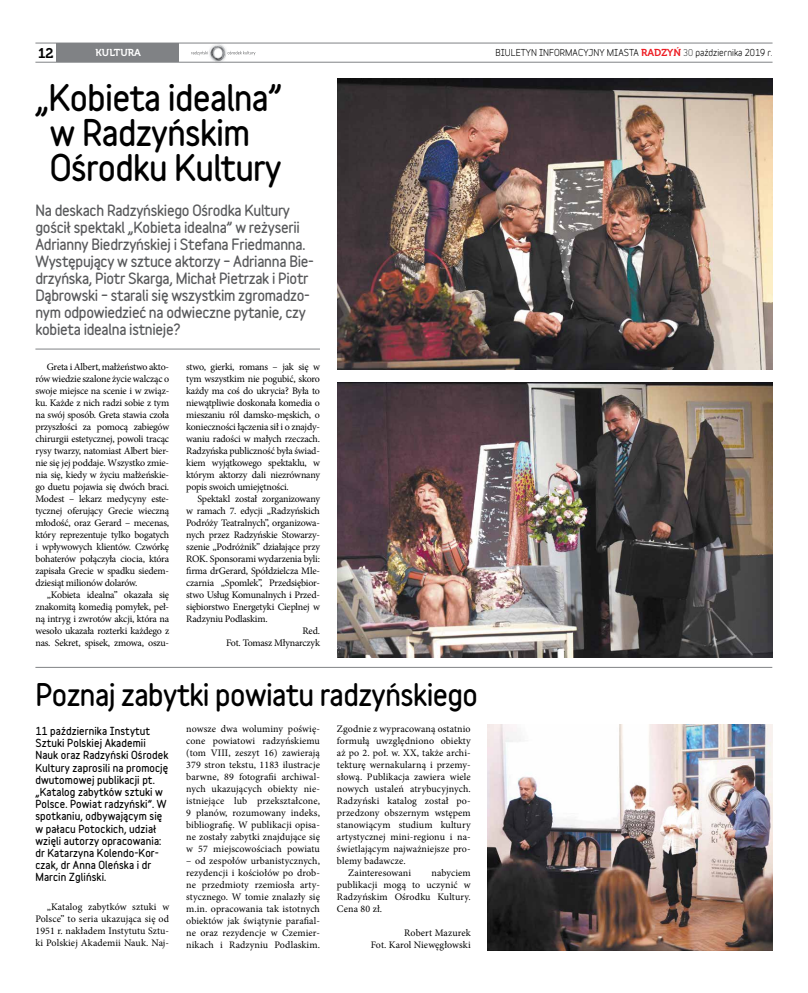
<style>
.page{position:relative;width:808px;height:993px;background:#fff}
.page>*{position:absolute;margin:0;border:0;box-sizing:border-box;transform-origin:0 0}
.t1{font:900 33px/35px "Variable";letter-spacing:-.02em;color:#000;text-align:center}
.t2{font:900 28px "Variable";letter-spacing:-.02em;color:#000}
.t3{font:900 14px/17px "Variable";letter-spacing:-.02em;color:#58595b}
.t4{font:14px "Museo 700";color:#000}
.t5{font:10px/12px "Minion Pro";letter-spacing:-.005em;color:#000;text-align:justify}
.t6{font:900 10px/12.2px "Variable";letter-spacing:.01em;color:#000}
.t7{font:10px "Minion Pro";letter-spacing:-.025em;color:#000}
.t8{font:10px "Museo 700";color:#fff}
.t9{font:700 9px "Variable";color:#000}
.s1{font-family:"Museo 700";font-weight:400;font-size:10px;color:#ed1d24}
.s2{font-weight:400}
</style>
<div class="page">
<hr style="left:35px;top:348px;width:285px;height:1px;background:#808285">
<img style="left:337px;top:78px;width:435px;height:291px">
<img style="left:337px;top:382px;width:435px;height:275px">
<img style="left:185px;top:42px;width:77px;height:20px">
<svg style="left:191px;top:51px;width:64px;height:4px"></svg>
<div style="left:56px;top:43px;width:123px;height:19px;background:#808285"></div>
<hr style="left:35px;top:43px;width:737px;height:1px;background:#808285">
<hr style="left:35px;top:62px;width:737px;height:1px;background:#808285">
<img style="left:488px;top:724px;width:284px;height:226px">
<hr style="left:35px;top:666px;width:737px;height:1px;background:#808285">
<h3 class="t4" style="left:38px;top:45px;width:17px">12</h3>
<p class="t8" style="left:96px;top:47px;width:8px">KULTURA</p>
<p class="t9" style="left:495px;top:45px;width:278px">BIULETYN INFORMACYJNY MIASTA <span class="s1">RADZYŃ</span> <span class="s2">30</span> października 2019 r.</p>
<h1 class="t1" style="left:35px;top:80px;width:248px">„Kobieta idealna” w Radzyńskim<br>Ośrodku Kultury</h1>
<p class="t3" style="left:35px;top:202px;width:280px">Na deskach Radzyńskiego Ośrodka Kultury gościł spektakl „Kobieta idealna” w reżyserii Adrianny Biedrzyńskiej i Stefana Friedmanna.<br>Występujący w sztuce aktorzy – Adrianna Bie&shy;drzyńska, Piotr Skarga, Michał Pietrzak i Piotr Dąbrowski – starali się wszystkim zgromadzo&shy;nym odpowiedzieć na odwieczne pytanie, czy kobieta idealna istnieje?</p>
<p class="t5" style="left:35px;top:361px;width:135px;text-indent:11px">Greta i Albert, małżeństwo akto&shy;rów wiedzie szalone życie walcząc o swoje miejsce na scenie i w związ&shy;ku. Każde z nich radzi sobie z tym na swój sposób. Greta stawia czoła przyszłości za pomocą zabiegów chirurgii estetycznej, powoli tracąc rysy twarzy, natomiast Albert bier&shy;nie się jej poddaje. Wszystko zmie&shy;nia się, kiedy w życiu małżeńskie&shy;go duetu pojawia się dwóch braci.<br>Modest – lekarz medycyny este&shy;tycznej oferujący Grecie wieczną młodość, oraz Gerard – mecenas, który reprezentuje tylko bogatych i wpływowych klientów. Czwórkę bohaterów połączyła ciocia, która zapisała Grecie w spadku siedem&shy;dziesiąt milionów dolarów.</p>
<p class="t5" style="left:35px;top:589px;width:135px;text-indent:11px">„Kobieta idealna” okazała się znakomitą komedią pomyłek, peł&shy;ną intryg i zwrotów akcji, która na wesoło ukazała rozterki każdego z nas. Sekret, spisek, zmowa, oszu-</p>
<p class="t5" style="left:186px;top:361px;width:135px">stwo, gierki, romans – jak się w tym wszystkim nie pogubić, skoro każdy ma coś do ukrycia? Była to niewątpliwie doskonała komedia o mieszaniu ról damsko-męskich, o konieczności łączenia sił i o znajdy&shy;waniu radości w małych rzeczach.<br>Radzyńska publiczność była świad&shy;kiem wyjątkowego spektaklu, w którym aktorzy dali niezrównany popis swoich umiejętności.</p>
<p class="t5" style="left:198px;top:493px;width:124px">Spektakl został zorganizowany</p>
<p class="t5" style="left:186px;top:505px;width:135px">w ramach 7. edycji „Radzyńskich</p>
<p class="t5" style="left:186px;top:517px;width:135px">Podróży Teatralnych”, organizowa-</p>
<p class="t5" style="left:186px;top:529px;width:135px">nych przez Radzyńskie Stowarzy-</p>
<p class="t5" style="left:186px;top:541px;width:135px">szenie „Podróżnik” działające przy</p>
<p class="t5" style="left:186px;top:553px;width:135px">ROK. Sponsorami wydarzenia byli:</p>
<p class="t5" style="left:186px;top:565px;width:135px">firma drGerard, Spółdzielcza Mle-</p>
<p class="t5" style="left:186px;top:577px;width:135px">czarnia „Spomlek”, Przedsiębior-</p>
<p class="t7" style="left:186px;top:588px;width:135px">stwo Usług Komunalnych i Przed-</p>
<p class="t5" style="left:186px;top:601px;width:135px">siębiorstwo Energetyki Cieplnej w</p>
<p class="t5" style="left:186px;top:613px;width:83px">Radzyniu Podlaskim.</p>
<p class="t5" style="left:302px;top:625px;width:19px">Red.</p>
<p class="t7" style="left:226px;top:636px;width:95px">Fot. Tomasz Młynarczyk</p>
<h2 class="t2" style="left:35px;top:673px;width:444px">Poznaj zabytki powiatu radzyńskiego</h2>
<p class="t6" style="left:35px;top:724px;width:135px">11 października Instytut<br>Sztuki Polskiej Akademii<br>Nauk oraz Radzyński Ośrodek<br>Kultury zaprosili na promocję dwutomowej publikacji pt. „Katalog zabytków sztuki w<br>Polsce. Powiat radzyński”. W spotkaniu, odbywającym się w pałacu Potockich, udział wzięli autorzy opracowania: dr Katarzyna Kolendo-Kor&shy;czak, dr Anna Oleńska i dr<br>Marcin Zgliński.</p>
<p class="t5" style="left:35px;top:901px;width:135px;text-indent:11px">„Katalog zabytków sztuki w Polsce” to seria ukazująca się od 1951 r. nakładem Instytutu Sztu&shy;ki Polskiej Akademii Nauk. Naj-</p>
<p class="t5" style="left:186px;top:722px;width:135px">nowsze dwa woluminy poświę&shy;cone powiatowi radzyńskiemu (tom VIII, zeszyt 16) zawierają 379 stron tekstu, 1183 ilustracje barwne, 89 fotografii archiwal&shy;nych ukazujących obiekty nie&shy;istniejące lub przekształcone, 9 planów, rozumowany indeks, bibliografię. W publikacji opisa&shy;ne zostały zabytki znajdujące się w 57 miejscowościach powiatu</p>
<p class="t5" style="left:186px;top:854px;width:135px">– od zespołów urbanistycznych, rezydencji i kościołów po drob&shy;ne przedmioty rzemiosła arty&shy;stycznego. W tomie znalazły się m.in. opracowania tak istotnych obiektów jak świątynie parafial&shy;ne oraz rezydencje w Czemier&shy;nikach i Radzyniu Podlaskim.</p>
<p class="t5" style="left:337px;top:722px;width:135px">Zgodnie z wypracowaną ostatnio</p>
<p class="t5" style="left:337px;top:734px;width:135px">formułą uwzględniono obiekty</p>
<p class="t5" style="left:337px;top:746px;width:135px">aż po 2. poł. w. XX, także archi-</p>
<p class="t5" style="left:337px;top:758px;width:135px">tekturę wernakularną i przemy-</p>
<p class="t5" style="left:337px;top:770px;width:135px">słową. Publikacja zawiera wiele</p>
<p class="t5" style="left:337px;top:782px;width:135px">nowych ustaleń atrybucyjnych.</p>
<p class="t5" style="left:337px;top:794px;width:135px">Radzyński katalog został po-</p>
<p class="t5" style="left:337px;top:806px;width:135px">przedzony obszernym wstępem</p>
<p class="t5" style="left:337px;top:818px;width:135px">stanowiącym studium kultury</p>
<p class="t5" style="left:337px;top:830px;width:135px">artystycznej mini-regionu i na-</p>
<p class="t5" style="left:337px;top:842px;width:135px">świetlającym najważniejsze pro-</p>
<p class="t5" style="left:337px;top:854px;width:70px">blemy badawcze.</p>
<p class="t5" style="left:348px;top:866px;width:64px">Zainteresowani</p>
<p class="t5" style="left:337px;top:866px;width:135px;text-indent:95px">nabyciem publikacji mogą to uczynić w Radzyńskim Ośrodku Kultury.<br>Cena 80 zł.</p>
<p class="t5" style="left:371px;top:926px;width:101px;text-align:right">Robert Mazurek<br>Fot. Karol Niewęgłowski</p>
</div>
